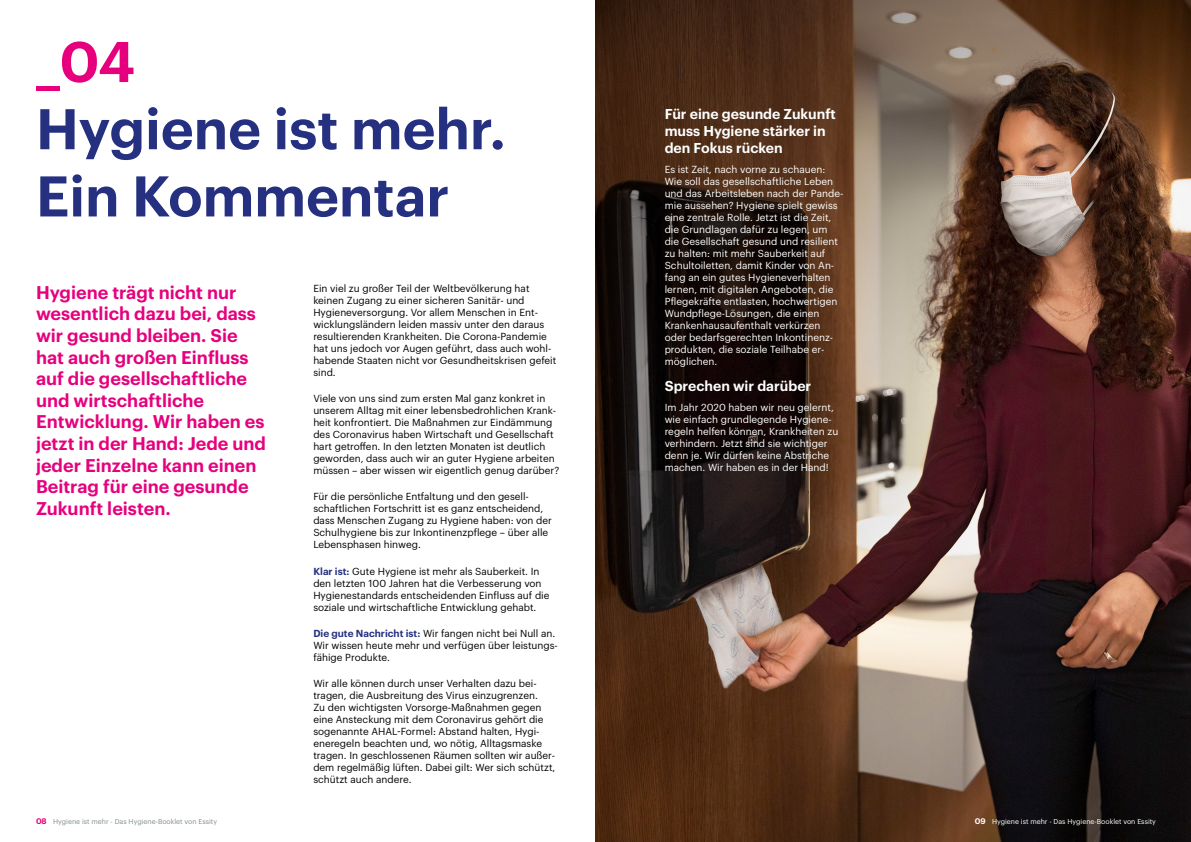
<style>
.page{position:relative;width:1191px;height:842px;background:#fff}
.page>*{position:absolute;margin:0;border:0;box-sizing:border-box;transform-origin:0 0}
.t1{font:600 56px/67.2px "Graphik";color:#253081}
.t2{font:600 56px "Graphik";color:#e6007d}
.t3{font:600 18px/21.6px "Graphik";color:#e6007d}
.t4{font:600 14px/16.8px "Graphik";color:#fff}
.t5{font:10px/12px "Graphik";color:#000}
.t6{font:10px/12px "Graphik";color:#fff}
.t7{font:7px "Graphik";color:#818e92}
.t8{font:7px "Graphik";color:#fff}
.s1{font-weight:600;color:#253081}
.s2{font-weight:600;font-size:8px;color:#e6007d}
.s3{font-weight:600;font-size:8px}
</style>
<div class="page">
<img style="left:595px;top:0;width:596px;height:842px">
<h1 class="t2" style="left:36px;top:19px;width:101px">_04</h1>
<h1 class="t1" style="left:36px;top:90px;width:471px">Hygiene ist mehr.<br>Ein Kommentar</h1>
<p class="t3" style="left:36px;top:280px;width:231px">Hygiene trägt nicht nur wesentlich dazu bei, dass wir gesund bleiben. Sie hat auch großen Einfluss auf die gesellschaftliche und wirtschaftliche<br>Entwicklung. Wir haben es jetzt in der Hand: Jede und jeder Einzelne kann einen<br>Beitrag für eine gesunde<br>Zukunft leisten.</p>
<p class="t5" style="left:313px;top:282px;width:244px">Ein viel zu großer Teil der Weltbevölkerung hat keinen Zugang zu einer sicheren Sanitär- und Hygieneversorgung. Vor allem Menschen in Ent&shy;wicklungsländern leiden massiv unter den daraus resultierenden Krankheiten. Die Corona-Pandemie hat uns jedoch vor Augen geführt, dass auch wohl&shy;habende Staaten nicht vor Gesundheitskrisen gefeit sind.</p>
<p class="t5" style="left:313px;top:392px;width:247px">Viele von uns sind zum ersten Mal ganz konkret in unserem Alltag mit einer lebensbedrohlichen Krank&shy;heit konfrontiert. Die Maßnahmen zur Eindämmung des Coronavirus haben Wirtschaft und Gesellschaft hart getroffen. In den letzten Monaten ist deutlich geworden, dass auch wir an guter Hygiene arbeiten müssen – aber wissen wir eigentlich genug darüber?</p>
<p class="t5" style="left:313px;top:490px;width:240px">Für die persönliche Entfaltung und den gesell&shy;schaftlichen Fortschritt ist es ganz entscheidend, dass Menschen Zugang zu Hygiene haben: von der Schulhygiene bis zur Inkontinenzpflege – über alle Lebensphasen hinweg.</p>
<p class="t5" style="left:313px;top:564px;width:238px"><span class="s1">Klar ist:</span> Gute Hygiene ist mehr als Sauberkeit. In den letzten 100 Jahren hat die Verbesserung von Hygienestandards entscheidenden Einfluss auf die soziale und wirtschaftliche Entwicklung gehabt.</p>
<p class="t5" style="left:313px;top:626px;width:246px"><span class="s1">Die gute Nachricht ist:</span> Wir fangen nicht bei Null an.<br>Wir wissen heute mehr und verfügen über leistungs&shy;fähige Produkte.</p>
<p class="t5" style="left:313px;top:676px;width:244px">Wir alle können durch unser Verhalten dazu bei&shy;tragen, die Ausbreitung des Virus einzugrenzen.<br>Zu den wichtigsten Vorsorge-Maßnahmen gegen eine Ansteckung mit dem Coronavirus gehört die sogenannte AHAL-Formel: Abstand halten, Hygi&shy;eneregeln beachten und, wo nötig, Alltagsmaske tragen. In geschlossenen Räumen sollten wir außer&shy;dem regelmäßig lüften. Dabei gilt: Wer sich schützt, schützt auch andere.</p>
<h3 class="t4" style="left:664px;top:104px;width:173px">Für eine gesunde Zukunft muss Hygiene stärker in den Fokus rücken</h3>
<p class="t6" style="left:664px;top:163px;width:180px">Es ist Zeit, nach vorne zu schauen:<br>Wie soll das gesellschaftliche Leben und das Arbeitsleben nach der Pande&shy;mie aussehen? Hygiene spielt gewiss eine zentrale Rolle. Jetzt ist die Zeit, die Grundlagen dafür zu legen, um die Gesellschaft gesund und resilient zu halten: mit mehr Sauberkeit auf Schultoiletten, damit Kinder von An&shy;fang an ein gutes Hygieneverhalten lernen, mit digitalen Angeboten, die Pflegekräfte entlasten, hochwertigen Wundpflege-Lösungen, die einen Krankenhausaufenthalt verkürzen oder bedarfsgerechten Inkontinenz&shy;produkten, die soziale Teilhabe er&shy;möglichen.</p>
<h3 class="t4" style="left:664px;top:376px;width:148px">Sprechen wir darüber</h3>
<p class="t6" style="left:664px;top:401px;width:175px">Im Jahr 2020 haben wir neu gelernt, wie einfach grundlegende Hygiene&shy;regeln helfen können, Krankheiten zu verhindern. Jetzt sind sie wichtiger denn je. Wir dürfen keine Abstriche machen. Wir haben es in der Hand!</p>
<p class="t7" style="left:36px;top:816px;width:183px"><span class="s2">08</span> Hygiene ist mehr - Das Hygiene-Booklet von Essity</p>
<p class="t8" style="left:974px;top:816px;width:183px"><span class="s3">09</span> Hygiene ist mehr - Das Hygiene-Booklet von Essity</p>
</div>
